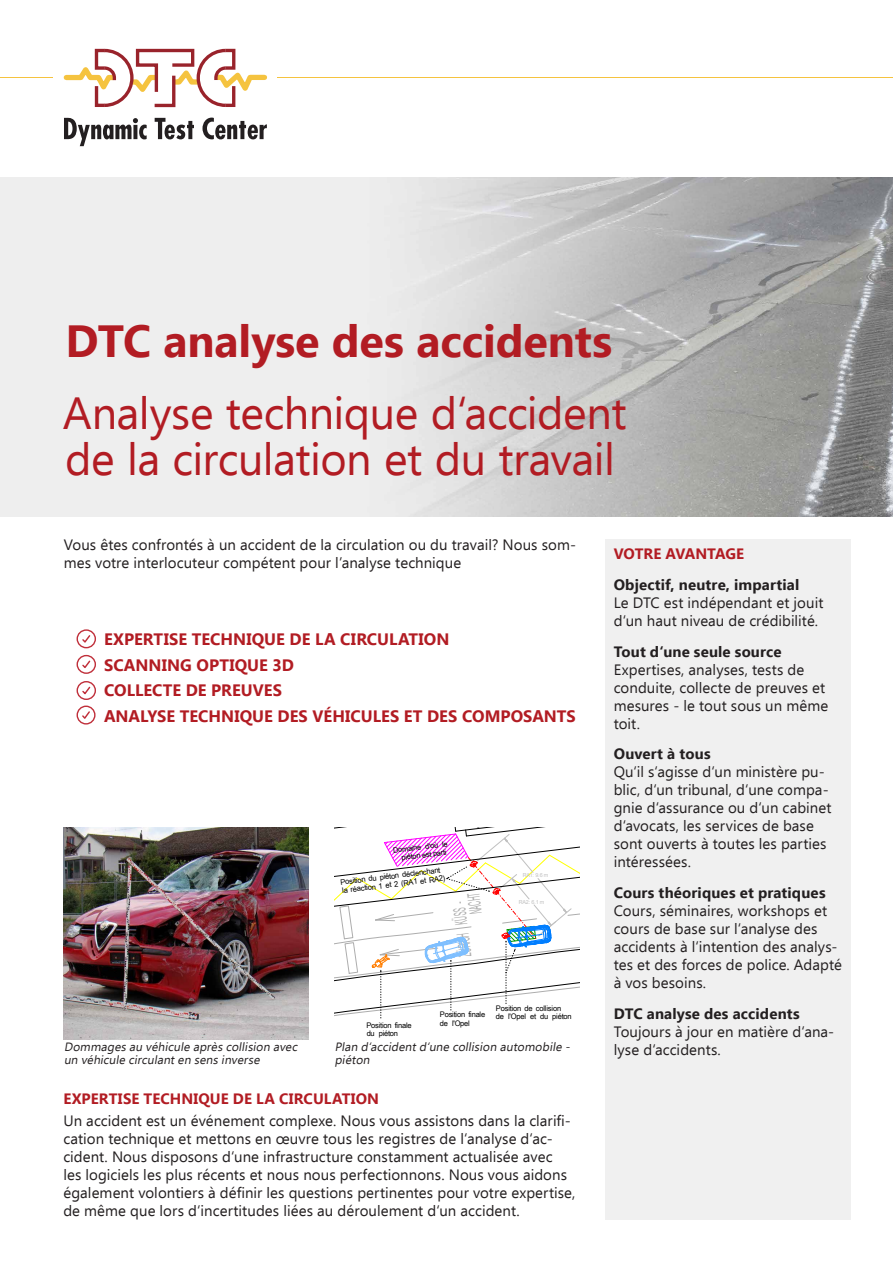
<style>
.page{position:relative;width:893px;height:1263px;background:#fff}
.page>*{position:absolute;margin:0;border:0;box-sizing:border-box;transform-origin:0 0}
.t1{font:45px "Ebrima";letter-spacing:-.01em;color:#b21c23}
.t2{font:700 45px "Ebrima";letter-spacing:-.005em;color:#b21c23}
.t3{font:16.95px "Arial Unicode MS Win Char Set FFFF V2 TT9 BF4 ACC At";color:#adadad;scale:.37 1}
.t4{font:16.8px "Arial Unicode MS Win Char Set FFFF V2 TT9 BF4 ACC At";color:#adadad;scale:.37 1}
.t5{font:700 16.5px "Ebrima";color:#b21c23}
.t6{font:15px/18px "Ebrima";letter-spacing:.005em;color:#231f20}
.t7{font:700 15px "Ebrima";letter-spacing:.005em;color:#b21c23}
.t8{font:italic 12px/13.5px "Ebrima";color:#231f20}
.t9{font:7.65px/8.4px "Arial Narrow";letter-spacing:-.025em;color:#000;scale:1.2 1}
.t10{font:7.5px/8.2px "Arial Narrow";color:#000;text-align:right;scale:1.19 1}
.t11{font:5.55px "Arial";letter-spacing:-.05em;color:#c0c0c0}
.s1{font-size:16.95px}
.s2{font-weight:700}
</style>
<div class="page">
<hr style="left:0;top:77px;width:893px;height:1px;background:#f5c33f">
<div style="left:53px;top:43px;width:224px;height:103px;background:#fff"></div>
<svg style="left:63px;top:48px;width:204px;height:60px"></svg>
<svg style="left:64px;top:117px;width:83px;height:29px"></svg>
<svg style="left:155px;top:118px;width:39px;height:21px"></svg>
<svg style="left:202px;top:118px;width:65px;height:21px"></svg>
<img style="left:0;top:178px;width:893px;height:338px">
<div style="left:77px;top:629px;width:19px;height:19px;border:1px solid #c0303b;border-radius:50%"></div>
<svg style="left:82px;top:635px;width:9px;height:7px"></svg>
<div style="left:77px;top:655px;width:19px;height:19px;border:1px solid #c0303b;border-radius:50%"></div>
<svg style="left:82px;top:660px;width:9px;height:7px"></svg>
<div style="left:77px;top:681px;width:19px;height:19px;border:1px solid #c0303b;border-radius:50%"></div>
<svg style="left:82px;top:686px;width:9px;height:7px"></svg>
<div style="left:605px;top:539px;width:245px;height:681px;background:#f0f0f0"></div>
<img style="left:64px;top:828px;width:245px;height:211px">
<div style="left:77px;top:705px;width:19px;height:19px;border:1px solid #c0303b;border-radius:50%"></div>
<svg style="left:81px;top:711px;width:10px;height:12px"></svg>
<svg style="left:334px;top:828px;width:245px;height:190px"></svg>
<p class="t2" style="left:66px;top:307px;width:548px">DTC analyse des accidents</p>
<p class="t1" style="left:63px;top:381px;width:565px">Analyse technique d‘accident</p>
<p class="t1" style="left:65px;top:427px;width:551px">de la circulation et du travail</p>
<p class="t6" style="left:64px;top:536px;width:514px">Vous êtes confrontés à un accident de la circulation ou du travail? Nous som&shy;mes votre interlocuteur compétent pour l’analyse technique</p>
<p class="t5" style="left:104px;top:627px;width:347px">EXPERTISE TECHNIQUE DE LA CIRCULATION</p>
<p class="t5" style="left:104px;top:653px;width:191px">SCANNING OPTIQUE 3D</p>
<p class="t5" style="left:104px;top:678px;width:179px">COLLECTE DE PREUVES</p>
<p class="t5" style="left:104px;top:704px;width:473px">ANALYSE TECHNIQUE DES VÉHICULES ET DES COMPOSANTS</p>
<p class="t10" style="left:393px;top:846px;width:48px;rotate:-7deg">Domaine d'où le piéton est parti</p>
<p class="t9" style="left:340px;top:877px;width:89px;rotate:-7deg">Position du piéton déclenchant la réaction 1 et 2 (RA1 et RA2)</p>
<p class="t3" style="left:464px;top:915px;width:72px;rotate:-97deg">NAC TH</p>
<p class="t4" style="left:454px;top:958px;width:167px;rotate:-97deg">ÜZ IR CH <span class="s1">KÜSS -</span></p>
<p class="t11" style="left:523px;top:872px;width:27px">RA1: 9.6 m</p>
<p class="t11" style="left:519px;top:898px;width:27px">RA2: 6.1 m</p>
<p class="t9" style="left:366px;top:1021px;width:39px;line-height:7.8px">Position finale du piéton</p>
<p class="t9" style="left:440px;top:1010px;width:39px">Position finale de l'Opel</p>
<p class="t9" style="left:496px;top:1004px;width:65px">Position de collision<br>de l'Opel et du piéton</p>
<p class="t8" style="left:64px;top:1039px;width:237px">Dommages au véhicule après collision avec un véhicule circulanten sens inverse</p>
<p class="t8" style="left:335px;top:1039px;width:239px">Plan d‘accidentd‘une collision automobile - piéton</p>
<p class="t7" style="left:63px;top:1087px;width:317px">EXPERTISE TECHNIQUE DE LA CIRCULATION</p>
<p class="t6" style="left:63px;top:1111px;width:514px">Un accident est un événement complexe. Nous vous assistons dans la clarifi&shy;cation technique et mettons en œuvre tous les registres de l‘analyse d‘ac&shy;cident. Nous disposons d‘une infrastructure constamment actualisée avec<br>les logiciels les plus récents et nous nous perfectionnons. Nous vous aidons également volontiers à définir les questions pertinentes pour votre expertise, de même que lors d‘incertitudes liées au déroulement d‘un accident.</p>
<p class="t7" style="left:614px;top:543px;width:132px">VOTRE AVANTAGE</p>
<p class="t6" style="left:614px;top:575px;width:211px"><span class="s2">Objectif, neutre, impartial<br></span>Le DTC est indépendant et jouit d‘un haut niveau de crédibilité.</p>
<p class="t6" style="left:614px;top:642px;width:216px"><span class="s2">Tout d‘une seule source<br></span>Expertises, analyses, tests de conduite, collecte de preuves et mesures - le tout sous un même toit.</p>
<p class="t6" style="left:614px;top:745px;width:219px"><span class="s2">Ouvert à tous<br></span>Qu‘il s‘agisse d‘un ministère pu&shy;blic, d‘un tribunal, d‘une compa&shy;gnie d‘assurance ou d‘un cabinet d‘avocats, les services de base sont ouverts à toutes les parties intéressées.</p>
<p class="t6" style="left:614px;top:883px;width:230px"><span class="s2">Cours théoriques et pratiques<br></span>Cours, séminaires, workshops et cours de base sur l‘analyse des accidents à l‘intention des analys&shy;tes et des forces de police. Adapté à vos besoins.</p>
<p class="t6" style="left:614px;top:1004px;width:222px"><span class="s2">DTC analyse des accidents<br></span>Toujours à jour en matière d‘ana&shy;lyse d‘accidents.</p>
<p class="t9" style="left:603px;top:860px;width:23px;rotate:-7deg">Busspur</p>
<p class="t9" style="left:612px;top:958px;width:40px;rotate:-6deg">Blumenrabatte</p>
</div>
